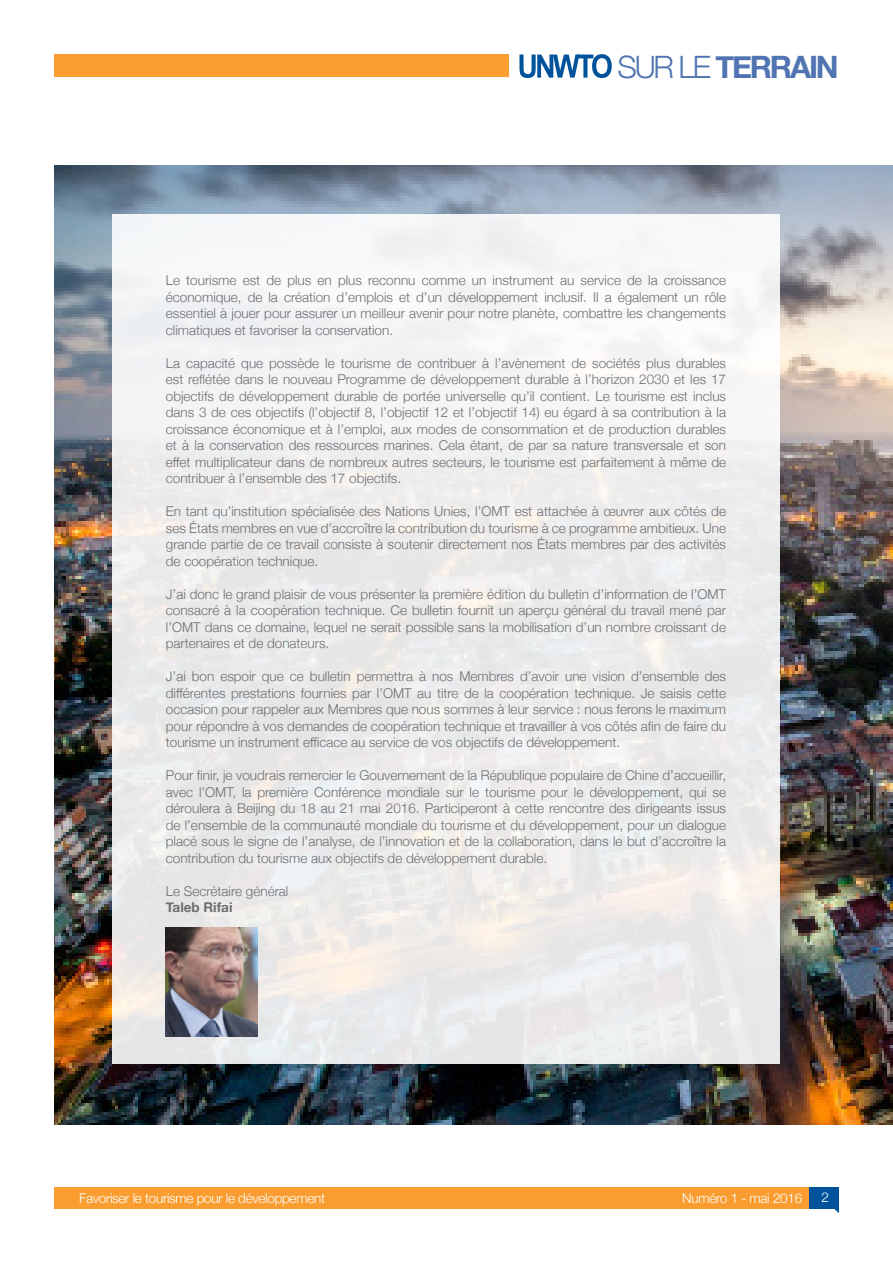
<style>
.page{position:relative;width:893px;height:1263px;background:#fff}
.page>*{position:absolute;margin:0;border:0;box-sizing:border-box;transform-origin:0 0}
.t1{font:700 30.75px "Helvetica Neue";letter-spacing:-.07em;color:#5074b1}
.t2{font:300 13.5px/16.5px "Helvetica Neue";color:#6d6e71;text-align:justify}
.t3{font:300 13.5px "Helvetica Neue";letter-spacing:-.02em;color:#fff}
.t4{font:700 13.5px "Helvetica Neue";color:#6d6e71}
.s1{font-weight:300}
</style>
<div class="page">
<img style="left:54px;top:166px;width:839px;height:959px">
<div style="left:113px;top:214px;width:667px;height:850px;background:linear-gradient(to right,#ececed,#f0efef)"></div>
<div style="left:54px;top:1187px;width:785px;height:22px;background:#f99d31"></div>
<div style="left:809px;top:1187px;width:30px;height:22px;background:#00539b"></div>
<svg style="left:834px;top:1209px;width:5px;height:4px"></svg>
<div style="left:54px;top:54px;width:455px;height:23px;background:#f99d31"></div>
<img style="left:166px;top:927px;width:91px;height:109px">
<svg style="left:519px;top:54px;width:93px;height:24px"></svg>
<h1 class="t1" style="left:617px;top:42px;width:223px"><span class="s1">SUR LE</span> TERRAIN</h1>
<p class="t2" style="left:166px;top:271px;width:562px">Le tourisme est de plus en plus reconnu comme un instrument au service de la croissance économique, de la création d’emplois et d’un développement inclusif. Il a également un rôle essentiel à jouer pour assurer un meilleur avenir pour notre planète, combattre les changements climatiques et favoriser la conservation.</p>
<p class="t2" style="left:166px;top:353px;width:562px">La capacité que possède le tourisme de contribuer à l’avènement de sociétés plus durables est reflétée dans le nouveau Programme de développement durable à l’horizon 2030 et les 17 objectifs de développement durable de portée universelle qu’il contient. Le tourisme est inclus dans 3 de ces objectifs (l’objectif 8, l’objectif 12 et l’objectif 14) eu égard à sa contribution à la croissance économique et à l’emploi, aux modes de consommation et de production durables et à la conservation des ressources marines. Cela étant, de par sa nature transversale et son effet multiplicateur dans de nombreux autres secteurs, le tourisme est parfaitement à même de contribuer à l’ensemble des 17 objectifs.</p>
<p class="t2" style="left:166px;top:502px;width:562px">En tant qu’institution spécialisée des Nations Unies, l’OMT est attachée à œuvrer aux côtés de ses États membres en vue d’accroître la contribution du tourisme à ce programme ambitieux. Une grande partie de ce travail consiste à soutenir directement nos États membres par des activités de coopération technique.</p>
<p class="t2" style="left:166px;top:584px;width:562px">J’ai donc le grand plaisir de vous présenter la première édition du bulletin d’information de l’OMT consacré à la coopération technique. Ce bulletin fournit un aperçu général du travail mené par l’OMT dans ce domaine, lequel ne serait possible sans la mobilisation d’un nombre croissant de partenaires et de donateurs.</p>
<p class="t2" style="left:166px;top:667px;width:562px">J’ai bon espoir que ce bulletin permettra à nos Membres d’avoir une vision d’ensemble des différentes prestations fournies par l’OMT au titre de la coopération technique. Je saisis cette occasion pour rappeler aux Membres que nous sommes à leur service : nous ferons le maximum pour répondre à vos demandes de coopération technique et travailler à vos côtés afin de faire du tourisme un instrument efficace au service de vos objectifs de développement.</p>
<p class="t2" style="left:166px;top:766px;width:562px">Pour finir, je voudrais remercier le Gouvernement de la République populaire de Chine d’accueillir, avec l’OMT, la première Conférence mondiale sur le tourisme pour le développement, qui se déroulera à Beijing du 18 au 21 mai 2016. Participeront à cette rencontre des dirigeants issus de l’ensemble de la communauté mondiale du tourisme et du développement, pour un dialogue placé sous le signe de l’analyse, de l’innovation et de la collaboration, dans le but d’accroître la contribution du tourisme aux objectifs de développement durable.</p>
<p class="t2" style="left:166px;top:881px;width:124px">Le Secrétaire général</p>
<p class="t4" style="left:166px;top:896px;width:68px">Taleb Rifai</p>
<p class="t3" style="left:79px;top:1187px;width:247px">Favoriser le tourisme pour le développement</p>
<p class="t3" style="left:682px;top:1187px;width:121px">Numéro 1 - mai 2016</p>
<p class="t3" style="left:821px;top:1187px;width:9px">2</p>
</div>
